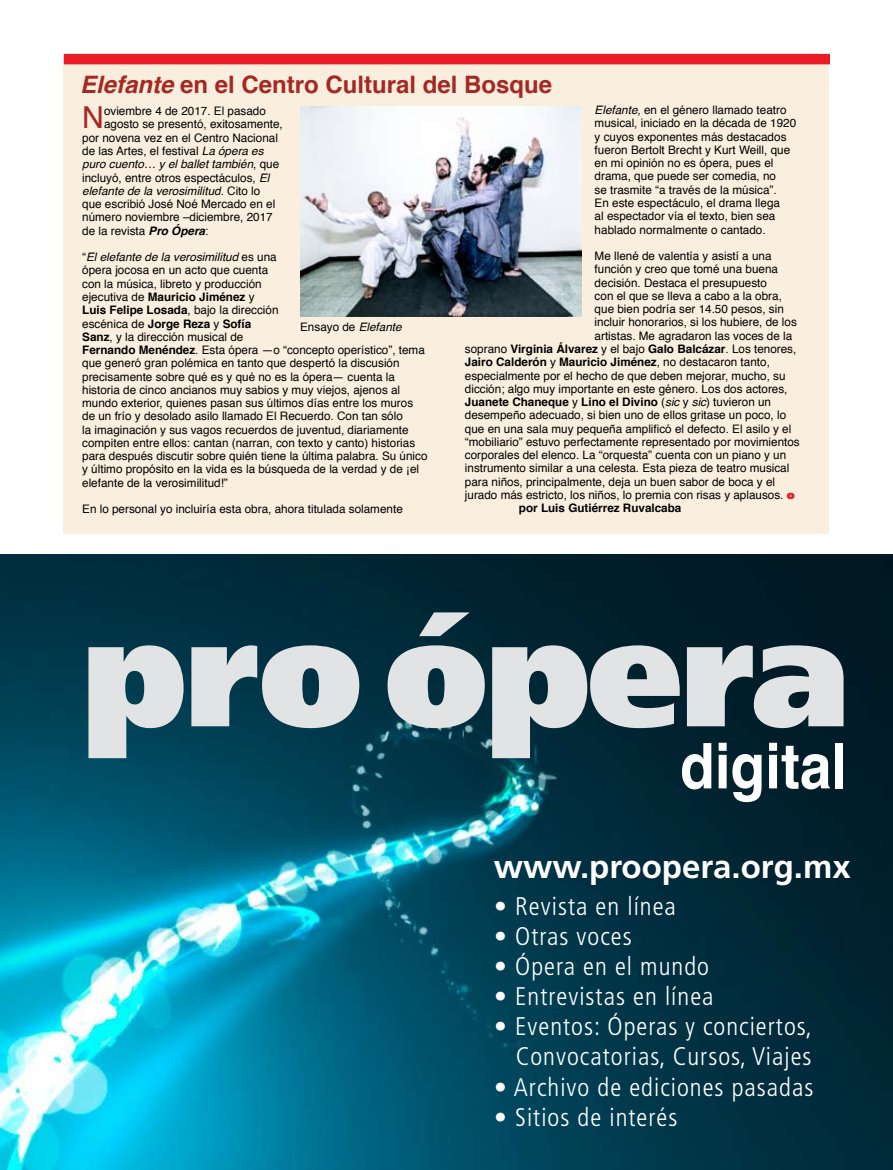
<style>
.page{position:relative;width:893px;height:1170px;background:#fff}
.page>*{position:absolute;margin:0;border:0;box-sizing:border-box;transform-origin:0 0}
.t1{font:700 63px "Helvetica";color:#fff;scale:.9 1}
.t2{font:700 33px "Frutiger";color:#fff}
.t3{font:30.15px "Helvetica";color:#a62822}
.t4{font:300 condensed 25.5px/30px "Frutiger";letter-spacing:.04em;color:#fff;text-align:right}
.t5{font:700 24px "Helvetica";color:#a62822}
.t6{font:11.7px/13.2px "Helvetica";color:#000}
.t7{font:700 11.7px "Helvetica";color:#000}
.t8{font:italic 11.7px "Helvetica";color:#000}
.s1{font-style:italic}
.s2{font-style:normal}
.s3{font-weight:700;font-style:italic}
.s4{font-weight:700}
.s5{font-weight:400}
.s6{font-weight:400;font-style:italic}
.s7{font-family:"Frutiger";font-weight:900;color:#e91c23}
</style>
<div class="page">
<div style="left:64px;top:64px;width:765px;height:469px;background:#faefdf"></div>
<div style="left:64px;top:54px;width:766px;height:10px;background:#e91c23"></div>
<img style="left:0;top:554px;width:893px;height:615px">
<svg style="left:88px;top:645px;width:96px;height:113px;background:#a0b3ba"></svg>
<svg style="left:191px;top:645px;width:168px;height:83px;background:#a0b0b6"></svg>
<svg style="left:388px;top:612px;width:97px;height:116px;background:#899aa1"></svg>
<svg style="left:492px;top:645px;width:188px;height:113px;background:#8b9aa0"></svg>
<svg style="left:687px;top:645px;width:156px;height:83px;background:#a5adb1"></svg>
<img style="left:300px;top:106px;width:282px;height:210px">
<h3 class="t5" style="left:80px;top:65px;width:474px"><span class="s1">Elefante</span> en el Centro Cultural del Bosque</h3>
<h3 class="t3" style="left:82px;top:95px;width:23px">N</h3>
<p class="t6" style="left:104px;top:105px;width:163px">oviembre 4 de 2017. El pasado</p>
<p class="t6" style="left:104px;top:118px;width:180px">agosto se presentó, exitosamente,</p>
<p class="t6" style="left:82px;top:131px;width:197px">por novena vez en el Centro Nacional</p>
<p class="t6" style="left:82px;top:145px;width:183px">de las Artes, el festival <span class="s1">La ópera es</span></p>
<p class="t8" style="left:82px;top:155px;width:199px">puro cuento… y el ballet también<span class="s2">, que</span></p>
<p class="t6" style="left:82px;top:171px;width:189px">incluyó, entre otros espectáculos, <span class="s1">El</span></p>
<p class="t8" style="left:82px;top:181px;width:180px">elefante de la verosimilitud<span class="s2">. Cito lo</span></p>
<p class="t6" style="left:82px;top:198px;width:195px">que escribió José Noé Mercado en el</p>
<p class="t6" style="left:82px;top:211px;width:192px">número noviembre –diciembre, 2017</p>
<p class="t6" style="left:82px;top:224px;width:128px">de la revista <span class="s3">Pro Ópera</span>:</p>
<p class="t6" style="left:82px;top:251px;width:347px">“<span class="s1">El elefante de la verosimilitud</span> es una<br>ópera jocosa en un acto que cuenta<br>con la música, libreto y producción<br>ejecutiva de <span class="s4">Mauricio Jiménez</span> y<br><span class="s4">Luis Felipe Losada</span>, bajo la dirección<br>escénica de <span class="s4">Jorge Reza</span> y <span class="s4">Sofía<br>Sanz</span>, y la dirección musical de<br><span class="s4">Fernando Menéndez</span>. Esta ópera —o “concepto operístico”, tema que generó gran polémica en tanto que despertó la discusión precisamente sobre qué es y qué no es la ópera— cuenta la historia de cinco ancianos muy sabios y muy viejos, ajenos al mundo exterior, quienes pasan sus últimos días entre los muros de un frío y desolado asilo llamado El Recuerdo. Con tan sólo<br>la imaginación y sus vagos recuerdos de juventud, diariamente compiten entre ellos: cantan (narran, con texto y canto) historias para después discutir sobre quién tiene la última palabra. Su único y último propósito en la vida es la búsqueda de la verdad y de ¡el elefante de la verosimilitud!”</p>
<p class="t6" style="left:82px;top:503px;width:322px">En lo personal yo incluiría esta obra, ahora titulada solamente</p>
<p class="t6" style="left:300px;top:321px;width:103px">Ensayo de <span class="s1">Elefante</span></p>
<p class="t6" style="left:595px;top:104px;width:203px"><span class="s1">Elefante</span>, en el género llamado teatro musical, iniciado en la década de 1920 y cuyos exponentes más destacados fueron Bertolt Brecht y Kurt Weill, que en mi opinión no es ópera, pues el drama, que puede ser comedia, no<br>se trasmite “a través de la música”.<br>En este espectáculo, el drama llega<br>al espectador vía el texto, bien sea hablado normalmente o cantado.</p>
<p class="t6" style="left:595px;top:250px;width:178px">Me llené de valentía y asistí a una</p>
<p class="t6" style="left:595px;top:263px;width:185px">función y creo que tomé una buena</p>
<p class="t6" style="left:595px;top:276px;width:174px">decisión. Destaca el presupuesto</p>
<p class="t6" style="left:595px;top:289px;width:189px">con el que se lleva a cabo a la obra,</p>
<p class="t6" style="left:595px;top:303px;width:191px">que bien podría ser 14.50 pesos, sin</p>
<p class="t6" style="left:595px;top:316px;width:204px">incluir honorarios, si los hubiere, de los</p>
<p class="t6" style="left:595px;top:329px;width:199px">artistas. Me agradaron las voces de la</p>
<p class="t7" style="left:465px;top:339px;width:333px"><span class="s5">soprano</span> Virginia Álvarez <span class="s5">y el bajo</span> Galo Balcázar<span class="s5">. Los tenores,</span></p>
<p class="t7" style="left:465px;top:352px;width:306px">Jairo Calderón <span class="s5">y</span> Mauricio Jiménez<span class="s5">, no destacaron tanto,</span></p>
<p class="t6" style="left:465px;top:369px;width:322px">especialmente por el hecho de que deben mejorar, mucho, su</p>
<p class="t6" style="left:465px;top:382px;width:324px">dicción; algo muy importante en este género. Los dos actores,</p>
<p class="t7" style="left:465px;top:392px;width:308px">Juanete Chaneque <span class="s5">y</span> Lino el Divino <span class="s5">(</span><span class="s6">sic</span> <span class="s5">y</span> <span class="s6">sic</span><span class="s5">) tuvieron un</span></p>
<p class="t6" style="left:465px;top:409px;width:323px">desempeño adecuado, si bien uno de ellos gritase un poco, lo</p>
<p class="t6" style="left:465px;top:422px;width:328px">que en una sala muy pequeña amplificó el defecto. El asilo y el</p>
<p class="t6" style="left:465px;top:435px;width:336px">“mobiliario” estuvo perfectamente representado por movimientos</p>
<p class="t6" style="left:465px;top:448px;width:323px">corporales del elenco. La “orquesta” cuenta con un piano y un</p>
<p class="t6" style="left:465px;top:462px;width:326px">instrumento similar a una celesta. Esta pieza de teatro musical</p>
<p class="t6" style="left:465px;top:475px;width:312px">para niños, principalmente, deja un buen sabor de boca y el</p>
<p class="t6" style="left:465px;top:488px;width:331px">jurado más estricto, los niños, lo premia con risas y aplausos. <span class="s7">o</span></p>
<p class="t7" style="left:519px;top:498px;width:164px">por Luis Gutiérrez Ruvalcaba</p>
<h1 class="t1" style="left:680px;top:715px;width:187px">digital</h1>
<h2 class="t2" style="left:494px;top:846px;width:358px">www.proopera.org.mx</h2>
<h3 class="t4" style="left:494px;top:891px;width:183px">• Revista en línea</h3>
<h3 class="t4" style="left:494px;top:921px;width:139px">• Otras voces</h3>
<h3 class="t4" style="left:494px;top:951px;width:216px">• Ópera en el mundo</h3>
<h3 class="t4" style="left:494px;top:981px;width:221px">• Entrevistas en línea</h3>
<h3 class="t4" style="left:494px;top:1011px;width:319px">• Eventos: Óperas y conciertos,<br>Convocatorias, Cursos, Viajes</h3>
<h3 class="t4" style="left:494px;top:1071px;width:321px">• Archivo de ediciones pasadas</h3>
<h3 class="t4" style="left:494px;top:1101px;width:185px">• Sitios de interés</h3>
</div>
